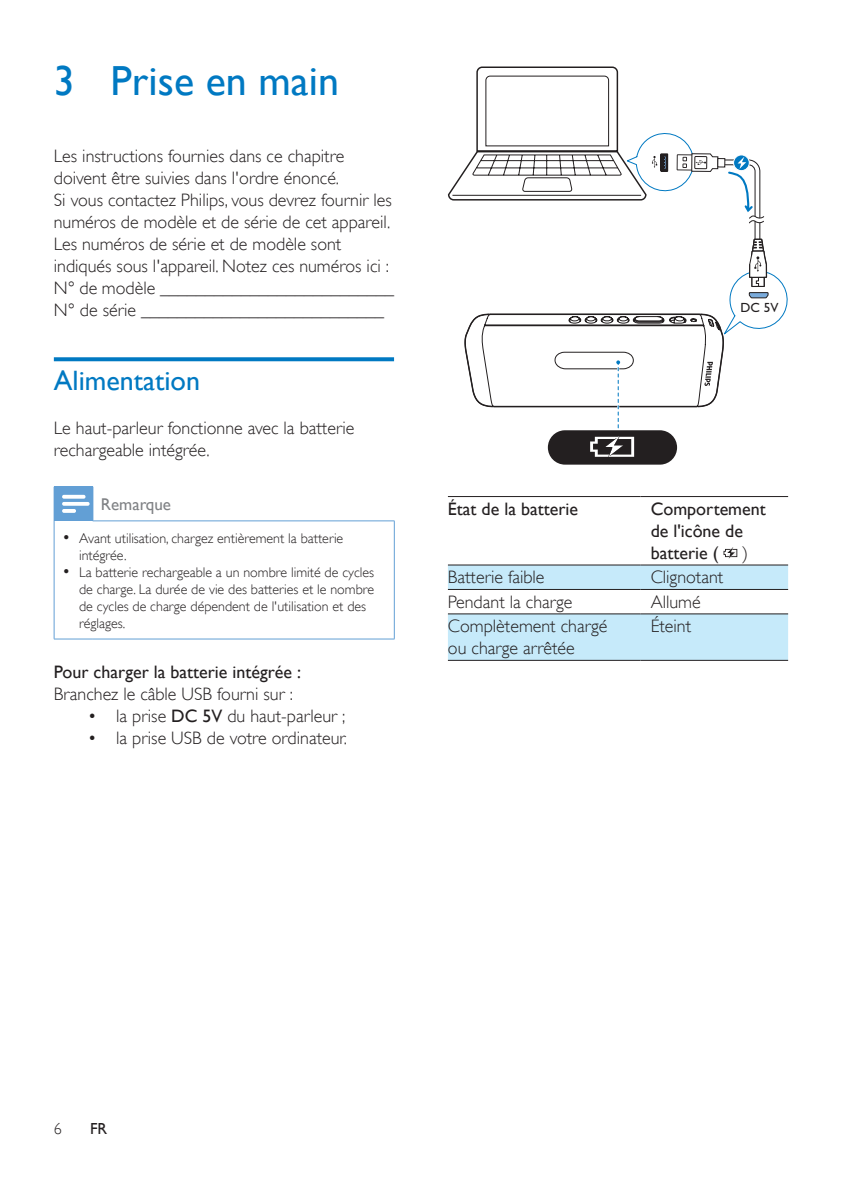
<style>
.page{position:relative;width:842px;height:1191px;background:#fff}
.page>*{position:absolute;margin:0;border:0;box-sizing:border-box;transform-origin:0 0}
.heading1{font:42px "Gill Sans Alt One WGL";color:#0079c2}
.heading2{font:28px "Gill Sans Alt One WGL";color:#0079c2}
.Body_Text{font:18px/22px "Gill Sans Alt One WGL Light";color:#231f20}
.Body_Text-2{font:18px/22px "Gill Sans Alt One WGL";color:#231f20}
.notes-caption-paragr{font:17px "Gill Sans Alt One WGL";color:#808285}
.language_indication{font:16px "Gill Sans Alt One WGL";color:#231f20}
.t1{font:16px "Gill Sans Alt One WGL Light";color:#231f20}
.t2{font:14px/17px "Gill Sans Alt One WGL Light";color:#231f20}
.t3{font:13.4px "Gill Sans Alt One WGL";color:#231f20}
.s1{font-size:17px}
.s2{font-family:"Gill Sans Alt One WGL"}
</style>
<div class="page">
<svg style="left:54px;top:357px;width:340px;height:4px"></svg>
<div style="left:54px;top:487px;width:39px;height:34px;background:#629fd5"></div>
<hr style="left:54px;top:521px;width:1px;height:118px;background:#629fd5">
<hr style="left:394px;top:521px;width:1px;height:118px;background:#629fd5">
<hr style="left:54px;top:638px;width:39px;height:1px;background:#629fd5">
<hr style="left:93px;top:638px;width:302px;height:1px;background:#629fd5">
<hr style="left:54px;top:486px;width:39px;height:1px;background:#629fd5">
<hr style="left:93px;top:487px;width:1px;height:33px;background:#629fd5">
<hr style="left:93px;top:520px;width:302px;height:1px;background:#629fd5">
<svg style="left:62px;top:495px;width:28px;height:18px"></svg>
<svg style="left:448px;top:565px;width:340px;height:95px"></svg>
<hr style="left:448px;top:496px;width:192px;height:1px;background:#231f20">
<hr style="left:640px;top:496px;width:148px;height:1px;background:#231f20">
<hr style="left:448px;top:564px;width:192px;height:1px;background:#231f20">
<hr style="left:640px;top:564px;width:148px;height:1px;background:#231f20">
<hr style="left:448px;top:589px;width:192px;height:1px;background:#231f20">
<hr style="left:640px;top:589px;width:148px;height:1px;background:#231f20">
<hr style="left:448px;top:613px;width:192px;height:1px;background:#231f20">
<hr style="left:640px;top:613px;width:148px;height:1px;background:#231f20">
<hr style="left:448px;top:660px;width:192px;height:1px;background:#231f20">
<hr style="left:640px;top:660px;width:148px;height:1px;background:#231f20">
<svg style="left:723px;top:547px;width:14px;height:12px"></svg>
<svg style="left:448px;top:66px;width:339px;height:398px"></svg>
<p class="heading1" style="left:54px;top:52px;width:287px">3 Prise en main</p>
<p class="Body_Text" style="left:54px;top:145px;width:292px">Les instructions fournies dans ce chapitre doivent être suivies dans l'ordre énoncé.</p>
<p class="Body_Text" style="left:54px;top:189px;width:339px">Si vous contactez Philips, vous devrez fournir les numéros de modèle et de série de cet appareil.<br>Les numéros de série et de modèle sont indiqués sous l'appareil. Notez ces numéros ici :</p>
<p class="Body_Text" style="left:54px;top:277px;width:342px">N° de modèle __________________________</p>
<p class="Body_Text" style="left:54px;top:299px;width:332px">N° de série ___________________________</p>
<p class="heading2" style="left:54px;top:361px;width:148px">Alimentation</p>
<p class="Body_Text" style="left:54px;top:417px;width:302px">Le haut-parleur fonctionne avec la batterie rechargeable intégrée.</p>
<p class="notes-caption-paragr" style="left:101px;top:492px;width:72px">Remarque</p>
<p class="t2" style="left:79px;top:529px;width:266px;text-indent:-17px"><span class="s1">•</span> Avant utilisation, chargez entièrement la batterie intégrée.</p>
<p class="t2" style="left:79px;top:563px;width:297px;text-indent:-17px"><span class="s1">•</span> La batterie rechargeable a un nombre limité de cycles de charge. La durée de vie des batteries et le nombre de cycles de charge dépendent de l'utilisation et des réglages.</p>
<p class="Body_Text-2" style="left:54px;top:661px;width:249px">Pour charger la batterie intégrée :</p>
<p class="Body_Text" style="left:54px;top:683px;width:241px">Branchez le câble USB fourni sur :</p>
<p class="Body_Text" style="left:88px;top:705px;width:259px">• la prise <span class="s2">DC 5V</span> du haut-parleur ;</p>
<p class="Body_Text" style="left:88px;top:727px;width:261px">• la prise USB de votre ordinateur.</p>
<p class="t3" style="left:741px;top:298px;width:39px">DC 5V</p>
<p class="Body_Text-2" style="left:448px;top:498px;width:132px">État de la batterie</p>
<p class="Body_Text-2" style="left:651px;top:498px;width:117px">Comportement de l'icône de batterie (</p>
<p class="Body_Text" style="left:742px;top:542px;width:7px">)</p>
<p class="Body_Text" style="left:448px;top:566px;width:98px">Batterie faible</p>
<p class="Body_Text" style="left:651px;top:566px;width:74px">Clignotant</p>
<p class="Body_Text" style="left:448px;top:591px;width:126px">Pendant la charge</p>
<p class="Body_Text" style="left:651px;top:591px;width:52px">Allumé</p>
<p class="Body_Text" style="left:448px;top:615px;width:161px">Complètement chargé ou charge arrêtée</p>
<p class="Body_Text" style="left:651px;top:615px;width:42px">Éteint</p>
<p class="t1" style="left:54px;top:1118px;width:9px">6</p>
<p class="language_indication" style="left:90px;top:1118px;width:19px">FR</p>
</div>
